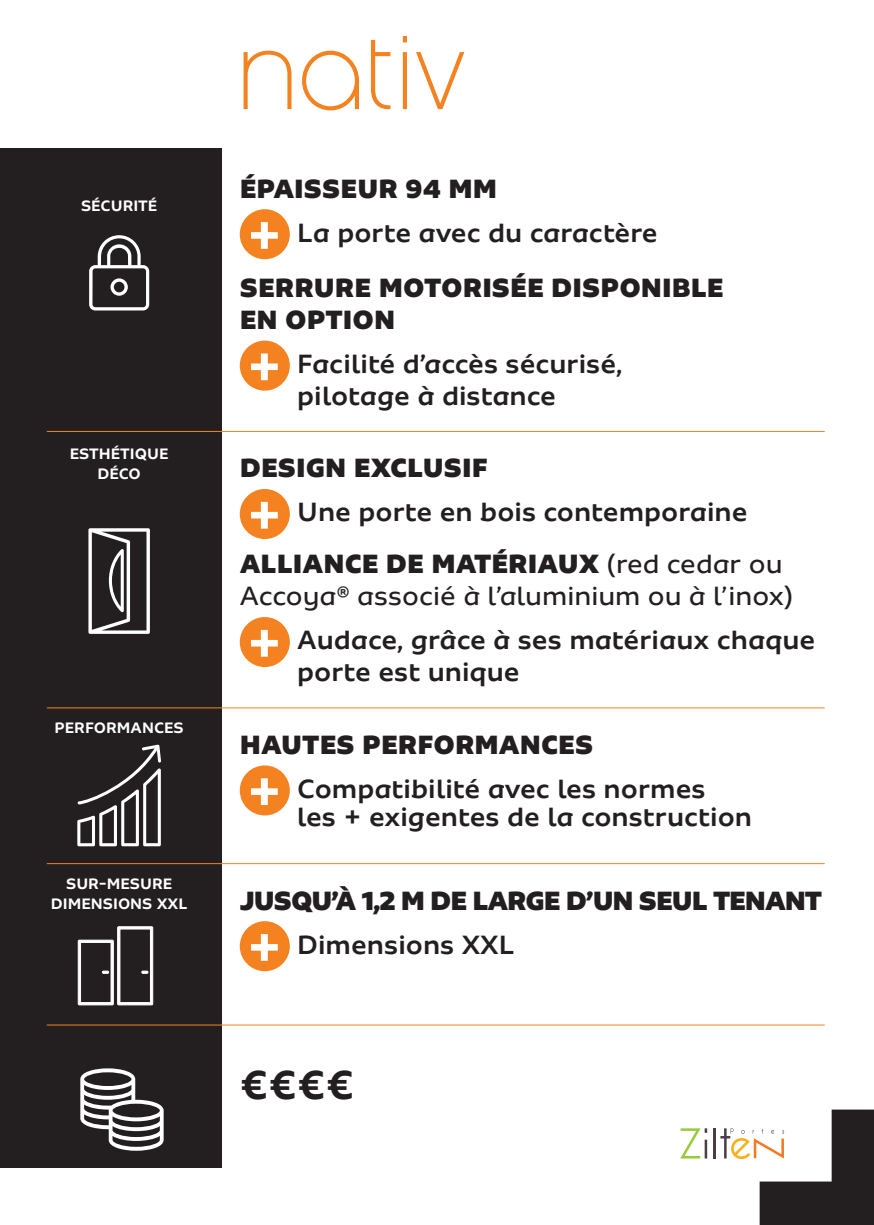
<style>
.page{position:relative;width:874px;height:1225px;background:#fff}
.page>*{position:absolute;margin:0;border:0;box-sizing:border-box;transform-origin:0 0}
.t1{font:700 44px "Sua";color:#231f20}
.t2{font:500 28px/32px "Sua";color:#231f20}
.t3{font:900 28px/32px "Sua";color:#231f20}
.t4{font:28px "Sua";color:#231f20}
.t5{font:900 28px "Sua";letter-spacing:-.04em;color:#231f20}
.t6{font:700 16px/20px "Sua";color:#fff;text-align:center}
.s1{font-weight:900}
.s2{font-weight:400}
</style>
<div class="page">
<div style="left:0;top:148px;width:221px;height:1020px;background:#231f20"></div>
<svg style="left:77px;top:926px;width:77px;height:80px"></svg>
<svg style="left:88px;top:528px;width:62px;height:106px"></svg>
<hr style="left:47px;top:431px;width:777px;height:1px;background:#f58220">
<hr style="left:47px;top:707px;width:777px;height:1px;background:#f58220">
<hr style="left:47px;top:863px;width:777px;height:1px;background:#f58220">
<hr style="left:47px;top:1024px;width:777px;height:1px;background:#f58220">
<svg style="left:240px;top:209px;width:50px;height:50px"></svg>
<svg style="left:240px;top:340px;width:50px;height:50px"></svg>
<svg style="left:240px;top:489px;width:50px;height:50px"></svg>
<svg style="left:240px;top:617px;width:50px;height:50px"></svg>
<svg style="left:240px;top:765px;width:50px;height:50px"></svg>
<svg style="left:240px;top:921px;width:50px;height:50px"></svg>
<hr style="left:713px;top:1128px;width:2px;height:30px;background:#4c3d44">
<svg style="left:680px;top:1128px;width:26px;height:30px"></svg>
<svg style="left:720px;top:1109px;width:153px;height:116px"></svg>
<svg style="left:80px;top:1068px;width:83px;height:82px"></svg>
<svg style="left:89px;top:235px;width:60px;height:75px"></svg>
<svg style="left:243px;top:51px;width:48px;height:58px"></svg>
<svg style="left:302px;top:51px;width:57px;height:59px"></svg>
<svg style="left:371px;top:40px;width:19px;height:70px"></svg>
<div style="left:402px;top:52px;width:5px;height:57px;background:#f58220"></div>
<svg style="left:402px;top:36px;width:5px;height:6px"></svg>
<svg style="left:416px;top:52px;width:48px;height:57px"></svg>
<svg style="left:77px;top:744px;width:84px;height:102px"></svg>
<p class="t6" style="left:81px;top:196px;width:78px">SÉCURITÉ</p>
<p class="t6" style="left:70px;top:443px;width:100px">ESTHÉTIQUE</p>
<p class="t6" style="left:97px;top:463px;width:45px">DÉCO</p>
<p class="t6" style="left:54px;top:717px;width:131px">PERFORMANCES</p>
<p class="t6" style="left:51px;top:873px;width:138px">SUR-MESURE<br>DIMENSIONS XXL</p>
<p class="t3" style="left:240px;top:172px;width:259px">ÉPAISSEUR 94 MM</p>
<p class="t2" style="left:297px;top:216px;width:362px">La porte avec du caractère</p>
<p class="t3" style="left:240px;top:271px;width:485px">SERRURE MOTORISÉE DISPONIBLE<br>EN OPTION</p>
<p class="t2" style="left:297px;top:347px;width:326px">Facilité d’accès sécurisé, pilotage à distance</p>
<p class="t3" style="left:240px;top:451px;width:249px">DESIGN EXCLUSIF</p>
<p class="t2" style="left:240px;top:486px;width:544px;line-height:52px;text-indent:57px">Une porte en bois contemporaine<br><span class="s1">ALLIANCE DE MATÉRIAUX</span> <span class="s2">(red cedar ou</span></p>
<p class="t4" style="left:240px;top:580px;width:554px">Accoya® associé à l’aluminium ou à l’inox)</p>
<p class="t2" style="left:297px;top:624px;width:519px">Audace, grâce à ses matériaux chaque porte est unique</p>
<p class="t3" style="left:240px;top:728px;width:355px">HAUTES PERFORMANCES</p>
<p class="t2" style="left:297px;top:774px;width:456px;line-height:28px">Compatibilité avec les normes<br>les + exigentes de la construction</p>
<p class="t5" style="left:240px;top:883px;width:583px">JUSQU’À 1,2 M DE LARGE D’UN SEUL TENANT</p>
<p class="t2" style="left:297px;top:928px;width:219px">Dimensions XXL</p>
<h1 class="t1" style="left:240px;top:1058px;width:116px">€€€€</h1>
</div>
